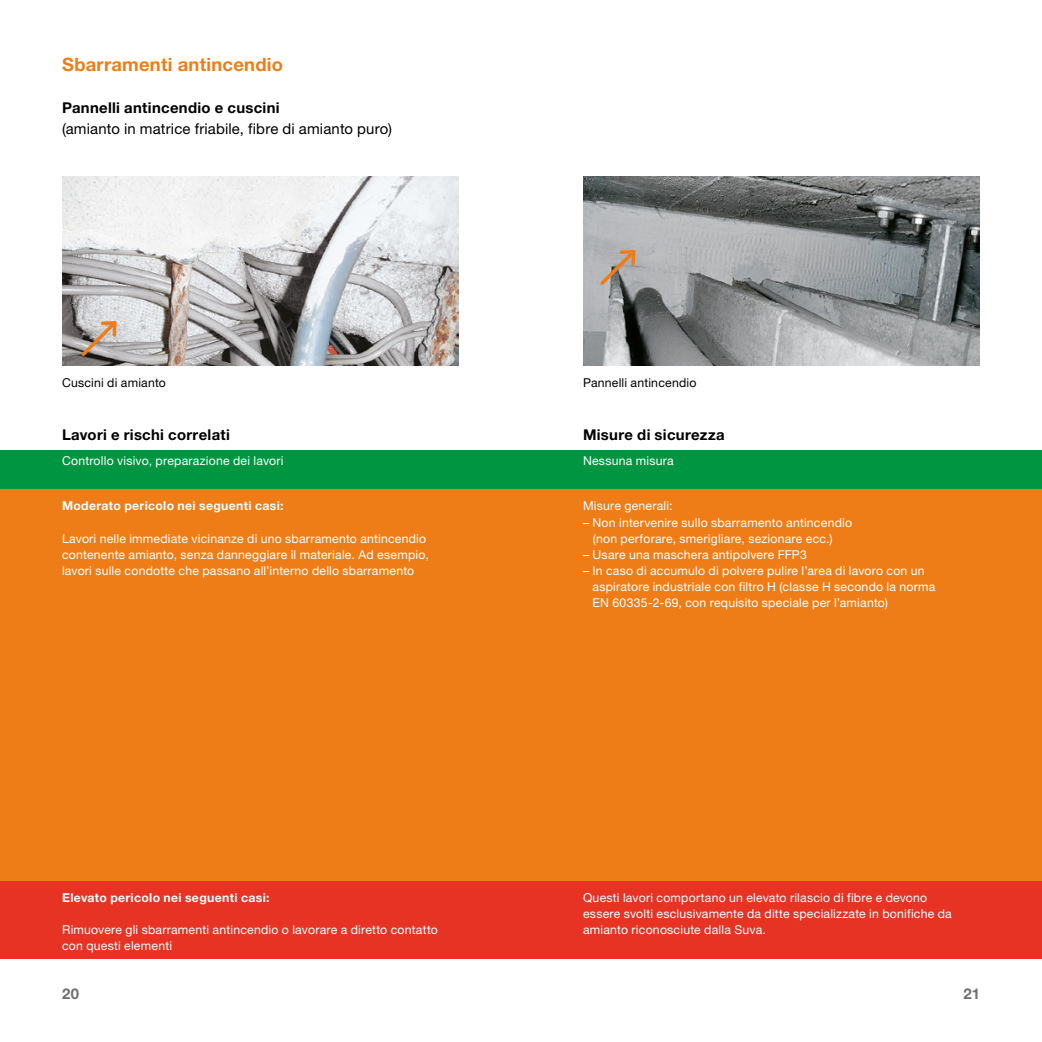
<style>
.page{position:relative;width:1042px;height:1042px;background:#fff}
.page>*{position:absolute;margin:0;border:0;box-sizing:border-box;transform-origin:0 0}
.t1{font:700 18.38px "Helvetica Neue LT Std";letter-spacing:.015em;color:#ef7d17}
.t2{font:700 14.88px "Helvetica Neue LT Std";letter-spacing:.02em;color:#000}
.t3{font:14.88px "Helvetica Neue LT Std";letter-spacing:.01em;color:#000}
.t4{font:700 14.88px "Helvetica Neue LT Std";color:#706f6f}
.t5{font:12.25px/16.1px "Helvetica Neue LT Std";letter-spacing:.015em;color:#fff}
.t6{font:700 12.25px "Helvetica Neue LT Std";letter-spacing:.025em;color:#fff}
.t7{font:12.25px "Helvetica Neue LT Std";letter-spacing:.015em;color:#000}
</style>
<div class="page">
<div style="left:0;top:450px;width:1042px;height:39px;background:#009641"></div>
<div style="left:0;top:489px;width:1042px;height:391px;background:#ef7d17"></div>
<div style="left:0;top:880px;width:1042px;height:78px;background:#e63323"></div>
<img style="left:62px;top:176px;width:397px;height:190px">
<img style="left:583px;top:176px;width:397px;height:190px">
<svg style="left:597px;top:247px;width:41px;height:41px;background:#b0a195"></svg>
<svg style="left:78px;top:318px;width:42px;height:41px;background:#b2a193"></svg>
<h1 class="t1" style="left:62px;top:53px;width:222px">Sbarramenti antincendio</h1>
<p class="t2" style="left:62px;top:98px;width:219px">Pannelli antincendio e cuscini</p>
<p class="t3" style="left:62px;top:120px;width:331px">(amianto in matrice friabile, fibre di amianto puro)</p>
<p class="t7" style="left:62px;top:375px;width:105px">Cuscini di amianto</p>
<p class="t7" style="left:583px;top:375px;width:115px">Pannelli antincendio</p>
<p class="t2" style="left:62px;top:425px;width:169px">Lavori e rischi correlati</p>
<p class="t2" style="left:583px;top:425px;width:143px">Misure di sicurezza</p>
<p class="t5" style="left:62px;top:453px;width:223px">Controllo visivo, preparazione dei lavori</p>
<p class="t5" style="left:583px;top:453px;width:92px">Nessuna misura</p>
<p class="t6" style="left:62px;top:498px;width:223px">Moderato pericolo nei seguenti casi:</p>
<p class="t5" style="left:62px;top:530px;width:368px">Lavori nelle immediate vicinanze di uno sbarramento antincendio contenente amianto, senza danneggiare il materiale. Ad esempio, lavori sulle condotte che passano all’interno dello sbarramento</p>
<p class="t5" style="left:583px;top:498px;width:91px">Misure generali:</p>
<p class="t5" style="left:593px;top:514px;width:261px;text-indent:-10px">– Non intervenire sullo sbarramento antincendio (non perforare, smerigliare, sezionare ecc.)</p>
<p class="t5" style="left:583px;top:546px;width:225px">– Usare una maschera antipolvere FFP3</p>
<p class="t5" style="left:592px;top:562px;width:344px;text-indent:-10px">– In caso di accumulo di polvere pulire l’area di lavoro con un aspiratore industriale con filtro H (classe H secondo la norma<br>EN 60335-2-69, con requisito speciale per l’amianto)</p>
<p class="t6" style="left:62px;top:890px;width:209px">Elevato pericolo nei seguenti casi:</p>
<p class="t5" style="left:62px;top:921px;width:377px">Rimuovere gli sbarramenti antincendio o lavorare a diretto contatto con questi elementi</p>
<p class="t5" style="left:583px;top:889px;width:370px">Questi lavori comportano un elevato rilascio di fibre e devono essere svolti esclusivamente da ditte specializzate in bonifiche da amianto riconosciute dalla Suva.</p>
<p class="t4" style="left:62px;top:984px;width:19px">20</p>
<p class="t4" style="left:963px;top:984px;width:18px">21</p>
</div>
